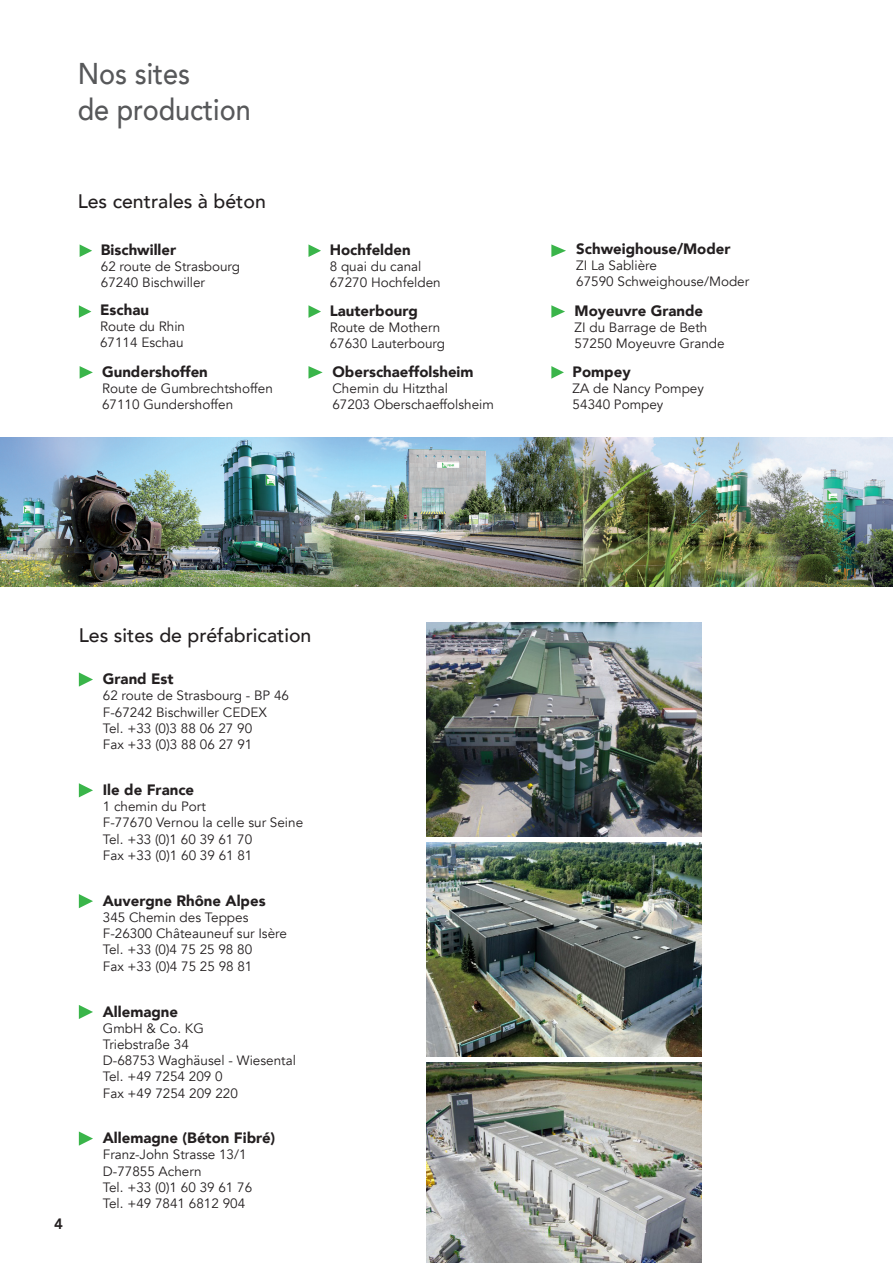
<style>
.page{position:relative;width:893px;height:1263px;background:#fff}
.page>*{position:absolute;margin:0;border:0;box-sizing:border-box;transform-origin:0 0}
.t1{font:500 30px "Avenir";color:#57585a;scale:.9 1}
.t2{font:500 19.5px "Avenir";color:#231f20}
.t3{font:900 15px "Avenir";color:#231f20}
.t4{font:800 15px "Avenir";color:#231f20}
.t5{font:13.5px "Avenir";color:#231f20}
</style>
<div class="page">
<svg style="left:308px;top:305px;width:13px;height:13px"></svg>
<svg style="left:551px;top:244px;width:15px;height:13px"></svg>
<svg style="left:80px;top:244px;width:12px;height:13px"></svg>
<svg style="left:308px;top:366px;width:15px;height:13px"></svg>
<svg style="left:551px;top:366px;width:13px;height:13px"></svg>
<svg style="left:80px;top:366px;width:13px;height:13px"></svg>
<svg style="left:308px;top:244px;width:13px;height:13px"></svg>
<svg style="left:551px;top:305px;width:14px;height:13px"></svg>
<svg style="left:79px;top:305px;width:12px;height:13px"></svg>
<img style="left:0;top:437px;width:893px;height:150px">
<img style="left:427px;top:1062px;width:275px;height:201px">
<svg style="left:79px;top:672px;width:14px;height:15px"></svg>
<svg style="left:79px;top:1005px;width:14px;height:14px"></svg>
<svg style="left:79px;top:1131px;width:14px;height:15px"></svg>
<svg style="left:79px;top:783px;width:14px;height:14px"></svg>
<svg style="left:79px;top:894px;width:14px;height:14px"></svg>
<img style="left:427px;top:622px;width:275px;height:215px">
<img style="left:427px;top:842px;width:275px;height:214px">
<p class="t1" style="left:78px;top:48px;width:126px">Nos sites</p>
<p class="t1" style="left:78px;top:84px;width:194px">de production</p>
<p class="t2" style="left:78px;top:184px;width:190px">Les centrales à béton</p>
<p class="t3" style="left:101px;top:237px;width:77px">Bischwiller</p>
<p class="t5" style="left:101px;top:258px;width:141px">62 route de Strasbourg</p>
<p class="t5" style="left:101px;top:275px;width:106px">67240 Bischwiller</p>
<p class="t3" style="left:100px;top:297px;width:50px">Eschau</p>
<p class="t5" style="left:100px;top:318px;width:87px">Route du Rhin</p>
<p class="t5" style="left:100px;top:335px;width:85px">67114 Eschau</p>
<p class="t3" style="left:102px;top:358px;width:107px">Gundershoffen</p>
<p class="t5" style="left:102px;top:380px;width:172px">Route de Gumbrechtshoffen</p>
<p class="t5" style="left:102px;top:396px;width:133px">67110 Gundershoffen</p>
<p class="t3" style="left:330px;top:237px;width:83px">Hochfelden</p>
<p class="t5" style="left:330px;top:258px;width:93px">8 quai du canal</p>
<p class="t5" style="left:330px;top:275px;width:113px">67270 Hochfelden</p>
<p class="t3" style="left:330px;top:298px;width:90px">Lauterbourg</p>
<p class="t5" style="left:330px;top:319px;width:112px">Route de Mothern</p>
<p class="t5" style="left:330px;top:335px;width:117px">67630 Lauterbourg</p>
<p class="t3" style="left:332px;top:358px;width:143px">Oberschaeffolsheim</p>
<p class="t5" style="left:332px;top:380px;width:117px">Chemin du Hitzthal</p>
<p class="t5" style="left:332px;top:396px;width:163px">67203 Oberschaeffolsheim</p>
<p class="t3" style="left:576px;top:236px;width:156px">Schweighouse/Moder</p>
<p class="t5" style="left:576px;top:258px;width:82px">ZI La Sablière</p>
<p class="t5" style="left:576px;top:274px;width:175px">67590 Schweighouse/Moder</p>
<p class="t3" style="left:575px;top:298px;width:130px">Moyeuvre Grande</p>
<p class="t5" style="left:575px;top:319px;width:134px">ZI du Barrage de Beth</p>
<p class="t5" style="left:575px;top:335px;width:152px">57250 Moyeuvre Grande</p>
<p class="t3" style="left:573px;top:358px;width:60px">Pompey</p>
<p class="t5" style="left:573px;top:380px;width:133px">ZA de Nancy Pompey</p>
<p class="t5" style="left:573px;top:396px;width:92px">54340 Pompey</p>
<p class="t4" style="left:54px;top:1212px;width:10px">4</p>
<p class="t2" style="left:79px;top:619px;width:234px">Les sites de préfabrication</p>
<p class="t3" style="left:103px;top:666px;width:72px">Grand Est</p>
<p class="t5" style="left:103px;top:688px;width:188px">62 route de Strasbourg - BP 46</p>
<p class="t5" style="left:103px;top:704px;width:166px">F-67242 Bischwiller CEDEX</p>
<p class="t5" style="left:103px;top:720px;width:151px">Tel. +33 (0)3 88 06 27 90</p>
<p class="t5" style="left:103px;top:736px;width:151px">Fax +33 (0)3 88 06 27 91</p>
<p class="t3" style="left:103px;top:777px;width:93px">Ile de France</p>
<p class="t5" style="left:103px;top:798px;width:105px">1 chemin du Port</p>
<p class="t5" style="left:103px;top:815px;width:202px">F-77670 Vernou la celle sur Seine</p>
<p class="t5" style="left:103px;top:831px;width:151px">Tel. +33 (0)1 60 39 61 70</p>
<p class="t5" style="left:103px;top:847px;width:151px">Fax +33 (0)1 60 39 61 81</p>
<p class="t3" style="left:103px;top:888px;width:164px">Auvergne Rhône Alpes</p>
<p class="t5" style="left:103px;top:909px;width:147px">345 Chemin des Teppes</p>
<p class="t5" style="left:103px;top:925px;width:186px">F-26300 Châteauneuf sur Isère</p>
<p class="t5" style="left:103px;top:942px;width:151px">Tel. +33 (0)4 75 25 98 80</p>
<p class="t5" style="left:103px;top:958px;width:151px">Fax +33 (0)4 75 25 98 81</p>
<p class="t3" style="left:103px;top:998px;width:77px">Allemagne</p>
<p class="t5" style="left:103px;top:1020px;width:103px">GmbH &amp; Co. KG</p>
<p class="t5" style="left:103px;top:1036px;width:87px">Triebstraße 34</p>
<p class="t5" style="left:103px;top:1052px;width:195px">D-68753 Waghäusel - Wiesental</p>
<p class="t5" style="left:103px;top:1069px;width:121px">Tel. +49 7254 209 0</p>
<p class="t5" style="left:103px;top:1085px;width:137px">Fax +49 7254 209 220</p>
<p class="t3" style="left:103px;top:1125px;width:174px">Allemagne (Béton Fibré)</p>
<p class="t5" style="left:103px;top:1147px;width:145px">Franz-John Strasse 13/1</p>
<p class="t5" style="left:103px;top:1163px;width:100px">D-77855 Achern</p>
<p class="t5" style="left:103px;top:1179px;width:151px">Tel. +33 (0)1 60 39 61 76</p>
<p class="t5" style="left:103px;top:1195px;width:144px">Tel. +49 7841 6812 904</p>
</div>
